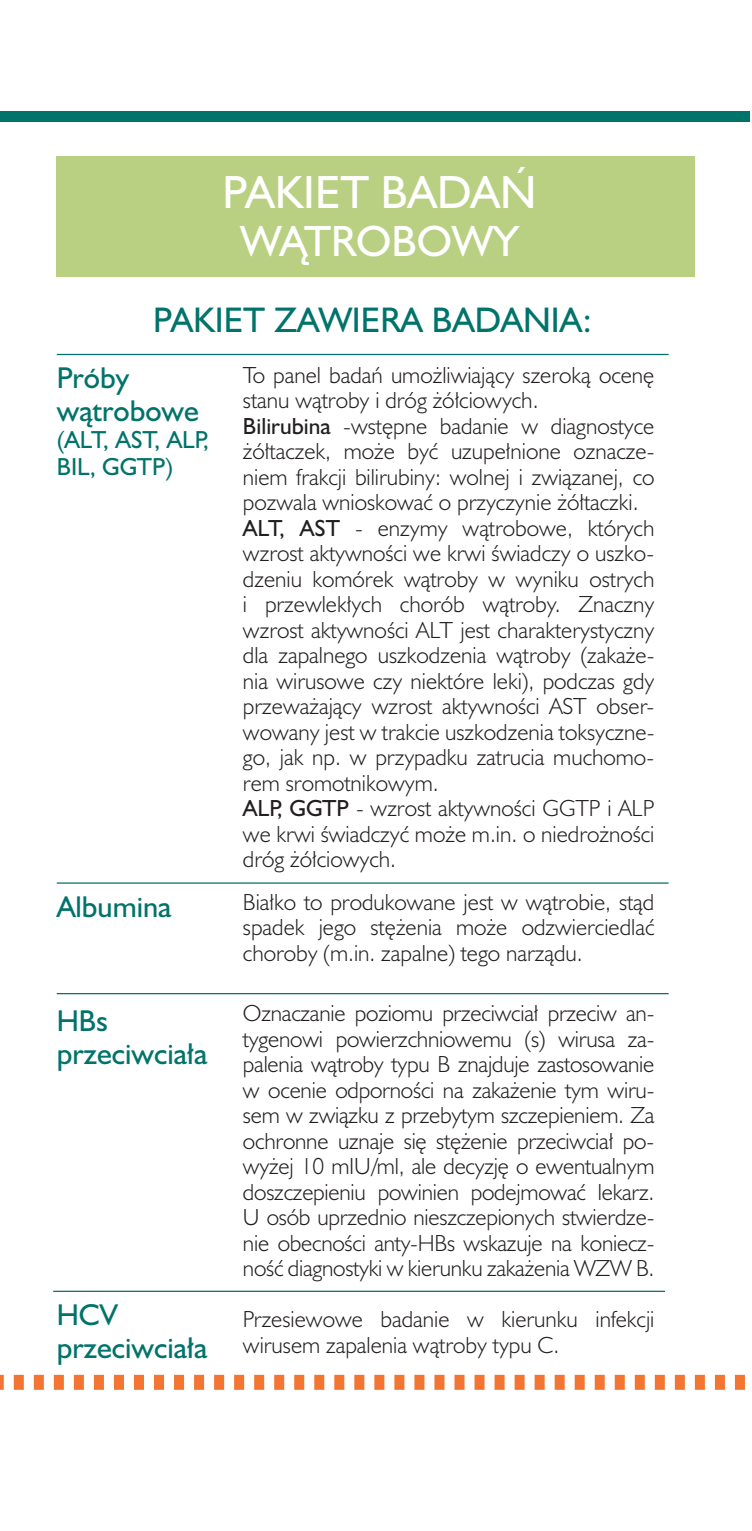
<style>
.page{position:relative;width:752px;height:1531px;background:#fff}
.page>*{position:absolute;margin:0;border:0;box-sizing:border-box;transform-origin:0 0}
.t1{font:42.5px "Humanst 521 PL";color:#fff}
.t2{font:40px "Humanst 521 PL";color:#fff}
.t3{font:32.5px "Humanst 521 PL";color:#00736a}
.t4{font:27.5px/33px "Humanst 521 PL";color:#00736a}
.t5{font:22.5px/27px "Humanst 521 PL";color:#00736a}
.t6{font:300 21.25px/25.5px "Humanst 521 Lt PL";color:#231f20}
.s1{font-family:"Humanst 521 PL";font-weight:400}
</style>
<div class="page">
<div style="left:0;top:111px;width:749px;height:11px;background:#00736a"></div>
<hr style="left:57px;top:354px;width:611px;height:1px;background:#00736a">
<hr style="left:57px;top:882px;width:611px;height:2px;background:#00736a">
<div style="left:57px;top:156px;width:637px;height:120px;background:#b9d082"></div>
<hr style="left:57px;top:993px;width:611px;height:1px;background:#00736a">
<hr style="left:53px;top:1290px;width:611px;height:2px;background:#00736a">
<svg style="left:0;top:1375px;width:745px;height:15px"></svg>
<h1 class="t1" style="left:222px;top:163px;width:315px">PAKIET BADAŃ</h1>
<h2 class="t2" style="left:240px;top:213px;width:280px">WĄTROBOWY</h2>
<h3 class="t3" style="left:153px;top:297px;width:439px">PAKIET ZAWIERA BADANIA:</h3>
<p class="t4" style="left:57px;top:360px;width:144px">Próby wątrobowe</p>
<p class="t5" style="left:57px;top:425px;width:153px">(ALT, AST, ALP,<br>BIL, GGTP)</p>
<p class="t6" style="left:243px;top:362px;width:413px">To panel badań umożliwiający szeroką ocenę stanu wątroby i dróg żółciowych.<br><span class="s1">Bilirubina</span> -wstępne badanie w diagnostyce żółtaczek, może być uzupełnione oznacze&shy;niem frakcji bilirubiny: wolnej i związanej, co pozwala wnioskować o przyczynie żółtaczki.<br><span class="s1">ALT, AST</span> - enzymy wątrobowe, których wzrost aktywności we krwi świadczy o uszko&shy;dzeniu komórek wątroby w wyniku ostrych i przewlekłych chorób wątroby. Znaczny wzrost aktywności ALT jest charakterystyczny dla zapalnego uszkodzenia wątroby (zakaże&shy;nia wirusowe czy niektóre leki), podczas gdy przeważający wzrost aktywności AST obser&shy;wowany jest w trakcie uszkodzenia toksyczne&shy;go, jak np. w przypadku zatrucia muchomo&shy;rem sromotnikowym.<br><span class="s1">ALP, GGTP</span> - wzrost aktywności GGTP i ALP we krwi świadczyć może m.in. o niedrożności dróg żółciowych.</p>
<p class="t6" style="left:243px;top:889px;width:413px;text-align:justify">Białko to produkowane jest w wątrobie, stąd spadek jego stężenia może odzwierciedlać choroby (m.in. zapalne) tego narządu.</p>
<p class="t6" style="left:243px;top:1000px;width:413px;text-align:justify">Oznaczanie poziomu przeciwciał przeciw an&shy;tygenowi powierzchniowemu (s) wirusa za&shy;palenia wątroby typu B znajduje zastosowanie w ocenie odporności na zakażenie tym wiru&shy;sem w związku z przebytym szczepieniem. Za ochronne uznaje się stężenie przeciwciał po&shy;wyżej 10 mIU/ml, ale decyzję o ewentualnym doszczepieniu powinien podejmować lekarz.<br>U osób uprzednio nieszczepionych stwierdze&shy;nie obecności anty-HBs wskazuje na koniecz&shy;ność diagnostyki w kierunku zakażenia WZW B.</p>
<p class="t6" style="left:243px;top:1306px;width:413px">Przesiewowe badanie w kierunku infekcji wirusem zapalenia wątroby typu C.</p>
<p class="t4" style="left:57px;top:890px;width:116px">Albumina</p>
<p class="t4" style="left:57px;top:1003px;width:152px">HBs przeciwciała</p>
<p class="t4" style="left:57px;top:1298px;width:152px">HCV przeciwciała</p>
</div>
